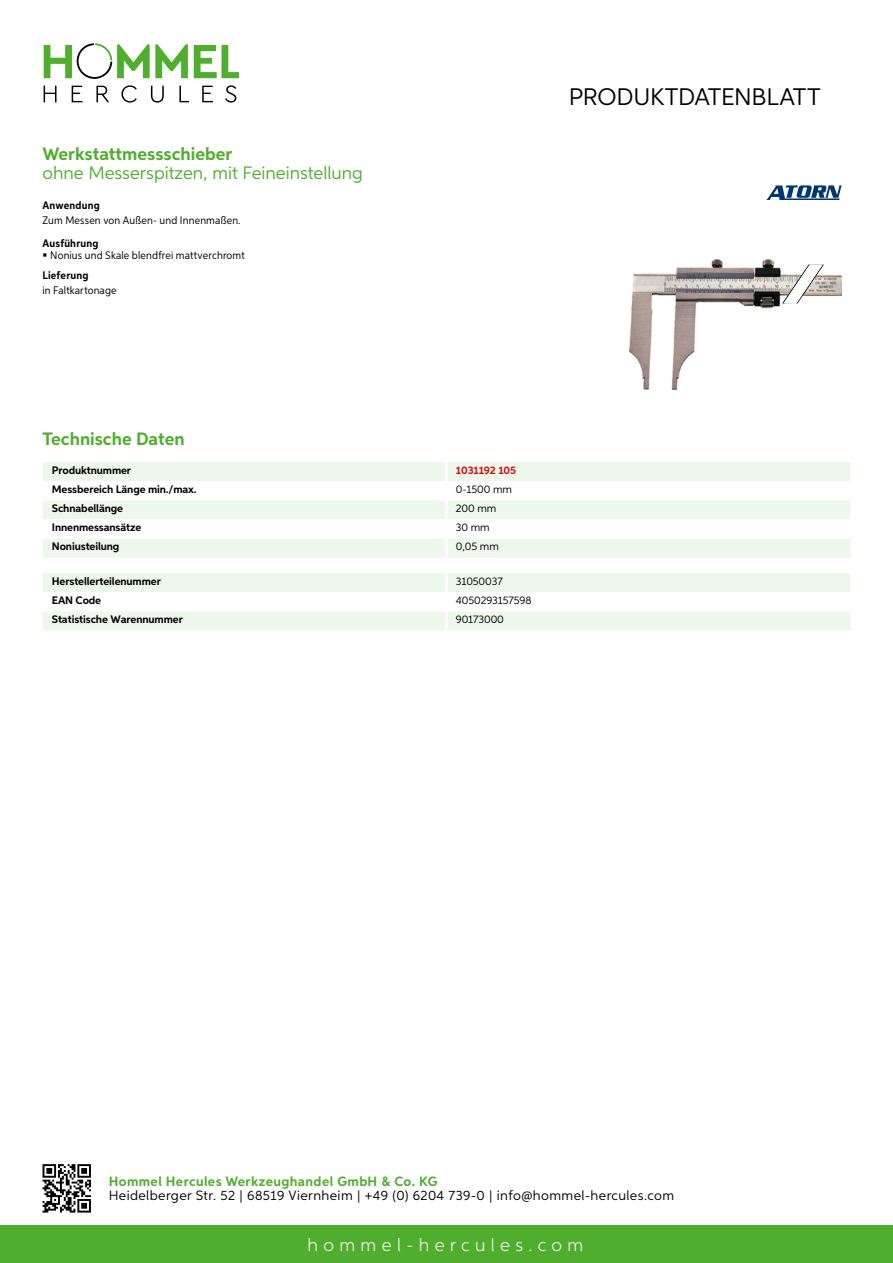
<style>
.page{position:relative;width:893px;height:1263px;background:#fff}
.page>*{position:absolute;margin:0;border:0;box-sizing:border-box;transform-origin:0 0}
.t1{font:24px "Aspira";letter-spacing:-.01em;color:#000}
.t2{font:700 18px "Aspira";color:#50ae2f}
.t3{font:18px "Aspira";color:#50ae2f}
.t4{font:300 18px "Aspira";letter-spacing:.3em;color:#fff}
.t5{font:13.5px "Aspira";letter-spacing:.03em;color:#000}
.t6{font:700 13.5px "Aspira";letter-spacing:.03em;color:#50ae2f}
.t7{font:700 10.95px "Aspira";letter-spacing:-.01em;color:#000}
.t8{font:10.95px "Aspira Nar";letter-spacing:.015em;color:#000}
.t9{font:10.95px "Aspira";letter-spacing:-.01em;color:#000}
.t10{font:700 10.95px "Aspira Nar";letter-spacing:.02em;color:#000}
.t11{font:700 10.95px "Aspira";letter-spacing:-.01em;color:#cd1013}
</style>
<div class="page">
<div style="left:0;top:1226px;width:893px;height:37px;background:#50ae2f"></div>
<svg style="left:43px;top:1164px;width:48px;height:48px"></svg>
<svg style="left:194px;top:45px;width:45px;height:33px"></svg>
<svg style="left:44px;top:43px;width:144px;height:36px"></svg>
<svg style="left:44px;top:86px;width:13px;height:16px"></svg>
<svg style="left:72px;top:86px;width:10px;height:16px"></svg>
<svg style="left:96px;top:86px;width:13px;height:16px"></svg>
<svg style="left:121px;top:85px;width:16px;height:18px"></svg>
<svg style="left:151px;top:86px;width:13px;height:17px"></svg>
<svg style="left:179px;top:86px;width:10px;height:16px"></svg>
<svg style="left:202px;top:86px;width:11px;height:16px"></svg>
<svg style="left:225px;top:85px;width:11px;height:18px"></svg>
<div style="left:43px;top:462px;width:807px;height:96px;background:#eef7eb"></div>
<svg style="left:43px;top:481px;width:807px;height:57px"></svg>
<hr style="left:445px;top:462px;width:3px;height:19px;background:#fff">
<hr style="left:445px;top:481px;width:3px;height:19px;background:#fff">
<hr style="left:445px;top:500px;width:3px;height:19px;background:#fff">
<hr style="left:445px;top:519px;width:3px;height:19px;background:#fff">
<hr style="left:445px;top:538px;width:3px;height:20px;background:#fff">
<svg style="left:43px;top:573px;width:807px;height:57px"></svg>
<hr style="left:445px;top:611px;width:3px;height:19px;background:#fff">
<img style="left:629px;top:259px;width:213px;height:130px">
<svg style="left:782px;top:264px;width:42px;height:40px"></svg>
<svg style="left:766px;top:185px;width:76px;height:15px"></svg>
<h2 class="t2" style="left:43px;top:142px;width:191px">Werkstattmessschieber</h2>
<h2 class="t3" style="left:43px;top:162px;width:322px">ohne Messerspitzen, mit Feineinstellung</h2>
<p class="t10" style="left:43px;top:199px;width:59px">Anwendung</p>
<p class="t8" style="left:43px;top:214px;width:200px">Zum Messen von Außen- und Innenmaßen.</p>
<p class="t10" style="left:43px;top:236px;width:58px">Ausführung</p>
<p class="t8" style="left:50px;top:249px;width:196px">Nonius und Skale blendfrei mattverchromt</p>
<p class="t10" style="left:43px;top:268px;width:47px">Lieferung</p>
<p class="t8" style="left:43px;top:283px;width:76px">in Faltkartonage</p>
<h1 class="t1" style="left:569px;top:82px;width:253px">Produktdatenblatt</h1>
<h2 class="t2" style="left:43px;top:428px;width:144px">Technische Daten</h2>
<p class="t7" style="left:52px;top:463px;width:81px">Produktnummer</p>
<p class="t11" style="left:456px;top:463px;width:62px">1031192 105</p>
<p class="t7" style="left:52px;top:483px;width:146px">Messbereich Länge min./max.</p>
<p class="t9" style="left:456px;top:483px;width:58px">0-1500 mm</p>
<p class="t7" style="left:52px;top:502px;width:73px">Schnabellänge</p>
<p class="t9" style="left:456px;top:502px;width:42px">200 mm</p>
<p class="t7" style="left:52px;top:521px;width:91px">Innenmessansätze</p>
<p class="t9" style="left:456px;top:521px;width:35px">30 mm</p>
<p class="t7" style="left:52px;top:540px;width:69px">Noniusteilung</p>
<p class="t9" style="left:456px;top:540px;width:45px">0,05 mm</p>
<p class="t7" style="left:52px;top:574px;width:111px">Herstellerteilenummer</p>
<p class="t9" style="left:456px;top:575px;width:48px">31050037</p>
<p class="t7" style="left:52px;top:594px;width:51px">EAN Code</p>
<p class="t9" style="left:456px;top:594px;width:77px">4050293157598</p>
<p class="t7" style="left:52px;top:613px;width:132px">Statistische Warennummer</p>
<p class="t9" style="left:456px;top:613px;width:50px">90173000</p>
<p class="t6" style="left:109px;top:1172px;width:330px">Hommel Hercules Werkzeughandel GmbH &amp; Co. KG</p>
<p class="t5" style="left:109px;top:1187px;width:567px">Heidelberger Str. 52 | 68519 Viernheim | +49 (0) 6204 739-0 | info@hommel-hercules.com</p>
<h2 class="t4" style="left:307px;top:1234px;width:277px">hommel-hercules.com</h2>
</div>
